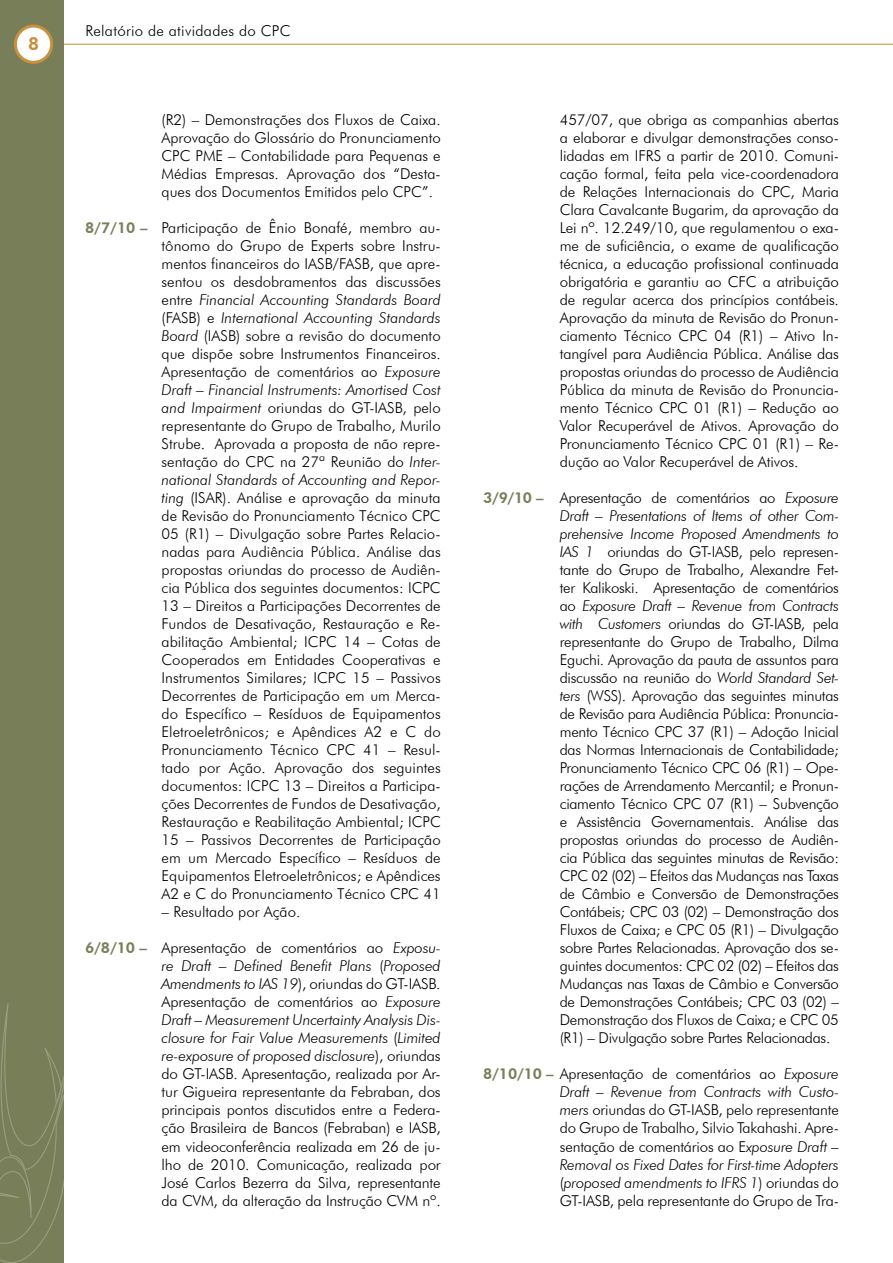
<style>
.page{position:relative;width:893px;height:1263px;background:#fff}
.page>*{position:absolute;margin:0;border:0;box-sizing:border-box;transform-origin:0 0}
.t1{font:800 18px "Futura BT";color:#c88e3d}
.t2{font:300 15px/18px "Futura BT";letter-spacing:-.01em;color:#000;text-align:justify}
.t3{font:300 15px "Futura BT";letter-spacing:.02em;color:#000}
.s1{font-weight:800;color:#787f58}
.s2{font-style:italic}
</style>
<div class="page">
<hr style="left:58px;top:44px;width:835px;height:1px;background:#ca903e">
<div style="left:0;top:0;width:64px;height:1263px;background:#787f58"></div>
<div style="left:15px;top:26px;width:37px;height:36px;background:#fff;border-radius:50%"></div>
<div style="left:14px;top:25px;width:39px;height:39px;border:3px solid #ca903e;border-radius:50%"></div>
<svg style="left:0;top:1003px;width:64px;height:260px"></svg>
<p class="t1" style="left:28px;top:33px;width:13px">8</p>
<p class="t3" style="left:85px;top:22px;width:206px">Relatório de atividades do CPC</p>
<p class="t2" style="left:162px;top:111px;width:281px">(R2) – Demonstrações dos Fluxos de Caixa.<br>Aprovação do Glossário do Pronunciamento CPC PME – Contabilidade para Pequenas e Médias Empresas. Aprovação dos “Desta&shy;ques dos Documentos Emitidos pelo CPC”.</p>
<p class="t2" style="left:162px;top:219px;width:281px;text-indent:-77px"><span class="s1">8/7/10 –</span> Participação de Ênio Bonafé, membro au&shy;tônomo do Grupo de Experts sobre Instru&shy;mentos financeiros do IASB/FASB, que apre&shy;sentou os desdobramentos das discussões entre <span class="s2">Financial Accounting Standards Board </span>(FASB) e <span class="s2">International Accounting Standards Board</span> (IASB) sobre a revisão do documento que dispõe sobre Instrumentos Financeiros.<br>Apresentação de comentários ao <span class="s2">Exposure Draft – Financial Instruments: Amortised Cost and Impairment</span> oriundas do GT-IASB, pelo representante do Grupo de Trabalho, Murilo Strube. Aprovada a proposta de não repre&shy;sentação do CPC na 27ª Reunião do <span class="s2">Inter&shy;national Standards of Accounting and Repor&shy;ting</span> (ISAR). Análise e aprovação da minuta de Revisão do Pronunciamento Técnico CPC 05 (R1) – Divulgação sobre Partes Relacio&shy;nadas para Audiência Pública. Análise das propostas oriundas do processo de Audiên&shy;cia Pública dos seguintes documentos: ICPC 13 – Direitos a Participações Decorrentes de Fundos de Desativação, Restauração e Re&shy;abilitação Ambiental; ICPC 14 – Cotas de Cooperados em Entidades Cooperativas e Instrumentos Similares; ICPC 15 – Passivos Decorrentes de Participação em um Merca&shy;do Específico – Resíduos de Equipamentos Eletroeletrônicos; e Apêndices A2 e C do Pronunciamento Técnico CPC 41 – Resul&shy;tado por Ação. Aprovação dos seguintes documentos: ICPC 13 – Direitos a Participa&shy;ções Decorrentes de Fundos de Desativação, Restauração e Reabilitação Ambiental; ICPC 15 – Passivos Decorrentes de Participação em um Mercado Específico – Resíduos de Equipamentos Eletroeletrônicos; e Apêndices A2 e C do Pronunciamento Técnico CPC 41</p>
<p class="t2" style="left:162px;top:903px;width:140px">– Resultado por Ação.</p>
<p class="t2" style="left:162px;top:939px;width:281px;text-indent:-77px"><span class="s1">6/8/10 –</span> Apresentação de comentários ao <span class="s2">Exposu&shy;re Draft – Defined Benefit Plans</span> (<span class="s2">Proposed Amendments to IAS 19</span>), oriundas do GT-IASB.<br>Apresentação de comentários ao <span class="s2">Exposure Draft – Measurement Uncertainty Analysis Dis&shy;closure for Fair Value Measurements</span> (<span class="s2">Limited re-exposure of proposed disclosure</span>), oriundas do GT-IASB. Apresentação, realizada por Ar&shy;tur Gigueira representante da Febraban, dos principais pontos discutidos entre a Federa&shy;ção Brasileira de Bancos (Febraban) e IASB, em videoconferência realizada em 26 de ju&shy;lho de 2010. Comunicação, realizada por José Carlos Bezerra da Silva, representante da CVM, da alteração da Instrução CVM nº.</p>
<p class="t2" style="left:560px;top:111px;width:281px">457/07, que obriga as companhias abertas a elaborar e divulgar demonstrações conso&shy;lidadas em IFRS a partir de 2010. Comuni&shy;cação formal, feita pela vice-coordenadora de Relações Internacionais do CPC, Maria Clara Cavalcante Bugarim, da aprovação da Lei nº. 12.249/10, que regulamentou o exa&shy;me de suficiência, o exame de qualificação técnica, a educação profissional continuada obrigatória e garantiu ao CFC a atribuição de regular acerca dos princípios contábeis.<br>Aprovação da minuta de Revisão do Pronun&shy;ciamento Técnico CPC 04 (R1) – Ativo In&shy;tangível para Audiência Pública. Análise das propostas oriundas do processo de Audiência Pública da minuta de Revisão do Pronuncia&shy;mento Técnico CPC 01 (R1) – Redução ao Valor Recuperável de Ativos. Aprovação do Pronunciamento Técnico CPC 01 (R1) – Re&shy;dução ao Valor Recuperável de Ativos.</p>
<p class="t2" style="left:560px;top:489px;width:281px;text-indent:-77px"><span class="s1">3/9/10 –</span> Apresentação de comentários ao <span class="s2">Exposure Draft – Presentations of Items of other Com&shy;prehensive Income Proposed Amendments to IAS 1</span> oriundas do GT-IASB, pelo represen&shy;tante do Grupo de Trabalho, Alexandre Fet&shy;ter Kalikoski. Apresentação de comentários ao <span class="s2">Exposure Draft – Revenue from Contracts with Customers</span> oriundas do GT-IASB, pela representante do Grupo de Trabalho, Dilma Eguchi. Aprovação da pauta de assuntos para discussão na reunião do <span class="s2">World Standard Set&shy;ters</span> (WSS). Aprovação das seguintes minutas de Revisão para Audiência Pública: Pronuncia&shy;mento Técnico CPC 37 (R1) – Adoção Inicial das Normas Internacionais de Contabilidade; Pronunciamento Técnico CPC 06 (R1) – Ope&shy;rações de Arrendamento Mercantil; e Pronun&shy;ciamento Técnico CPC 07 (R1) – Subvenção e Assistência Governamentais. Análise das propostas oriundas do processo de Audiên&shy;cia Pública das seguintes minutas de Revisão:<br>CPC 02 (02) – Efeitos das Mudanças nas Taxas de Câmbio e Conversão de Demonstrações Contábeis; CPC 03 (02) – Demonstração dos Fluxos de Caixa; e CPC 05 (R1) – Divulgação sobre Partes Relacionadas. Aprovação dos se&shy;guintes documentos: CPC 02 (02) – Efeitos das Mudanças nas Taxas de Câmbio e Conversão de Demonstrações Contábeis; CPC 03 (02) – Demonstração dos Fluxos de Caixa; e CPC 05 (R1) – Divulgação sobre Partes Relacionadas.</p>
<p class="t2" style="left:560px;top:1065px;width:281px;text-indent:-77px"><span class="s1">8/10/10 –</span> Apresentação de comentários ao <span class="s2">Exposure Draft – Revenue from Contracts with Custo&shy;mers</span> oriundas do GT-IASB, pelo representante do Grupo de Trabalho, Silvio Takahashi. Apre&shy;sentação de comentários ao E<span class="s2">xposure Draft – Removal os Fixed Dates for First-time Adopters </span>(<span class="s2">proposed amendments to IFRS 1</span>) oriundas do GT-IASB, pela representante do Grupo de Tra-</p>
</div>
